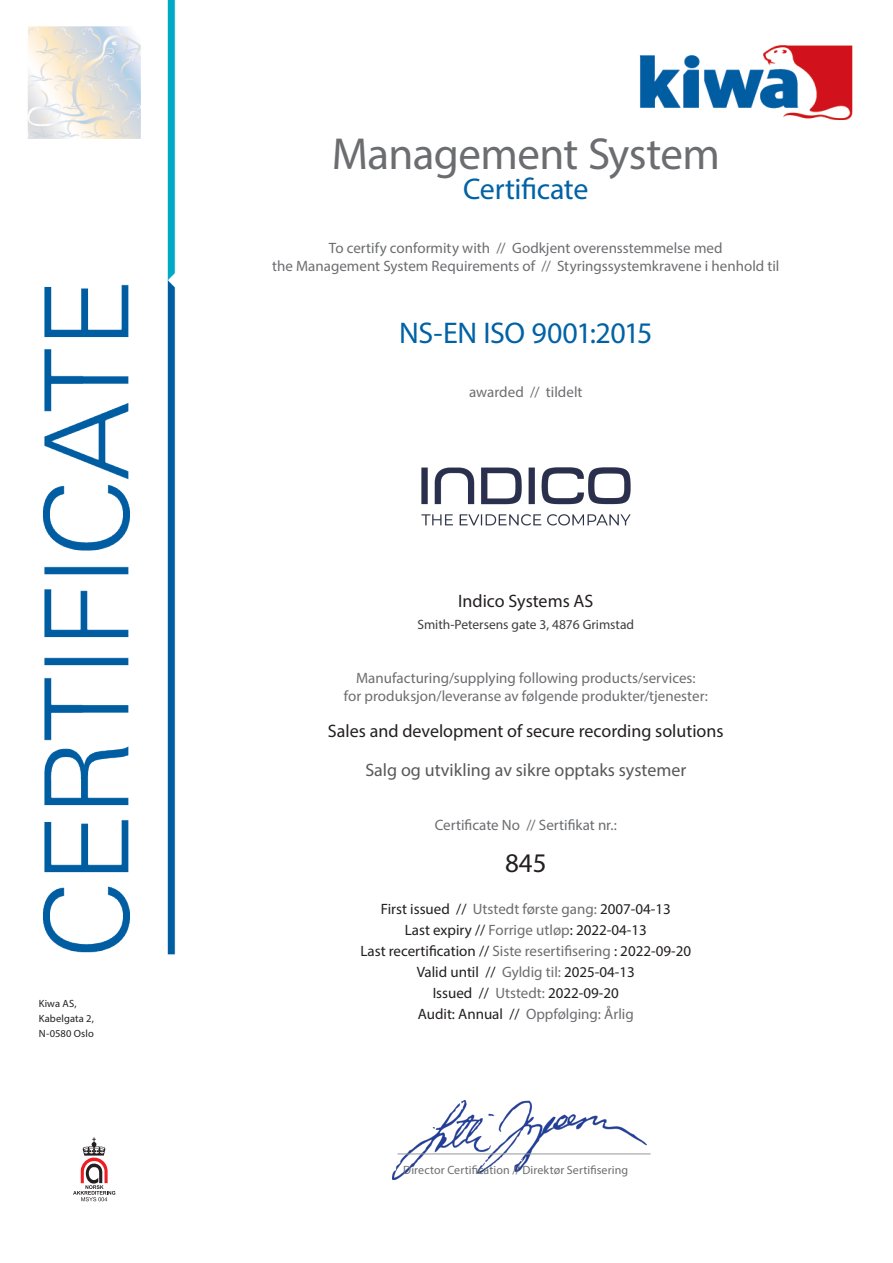
<style>
.page{position:relative;width:893px;height:1263px;background:#fff}
.page>*{position:absolute;margin:0;border:0;box-sizing:border-box;transform-origin:0 0}
.certificate_title{font:45px "Myriad Pro";letter-spacing:-.015em;color:#6c6d70}
.certificate{font:30px "Myriad Pro";letter-spacing:-.015em;color:#0062a5}
.t1{font:27px "Myriad Pro";color:#231f20}
.t2{font:18px "Myriad Pro";color:#231f20}
.t3{font:18px "Myriad Pro";color:#57585a}
.explanation_text{font:15px "Myriad Pro";color:#6c6d70}
.t4{font:15px "Myriad Pro";color:#231f20}
.t5{font:13.5px "Myriad Pro";color:#3e3e3f}
.t6{font:12px "Myriad Pro";letter-spacing:.01em;color:#6c6d70}
.t7{font:10.5px/15px "Myriad Pro";letter-spacing:.015em;color:#231f20}
.s1{color:#6c6d70}
.s2{color:#231f20}
</style>
<div class="page">
<img style="left:28px;top:0;width:825px;height:1202px">
<img style="left:392px;top:1100px;width:254px;height:80px">
<hr style="left:397px;top:1153px;width:253px;height:1px;background:#939598">
<img style="left:386px;top:432px;width:280px;height:129px">
<p class="t7" style="left:39px;top:995px;width:57px">Kiwa AS,<br>Kabelgata 2,<br>N-0580 Oslo</p>
<p class="certificate_title" style="left:332px;top:127px;width:390px">Management System</p>
<p class="certificate" style="left:463px;top:171px;width:127px">Certificate</p>
<p class="explanation_text" style="left:329px;top:239px;width:395px">To certify conformity with // Godkjent overensstemmelse med</p>
<p class="explanation_text" style="left:272px;top:257px;width:509px">the Management System Requirements of // Styringssystemkravene i henhold til</p>
<p class="certificate" style="left:399px;top:315px;width:255px">NS-EN ISO 9001:2015</p>
<p class="explanation_text" style="left:469px;top:383px;width:115px">awarded // tildelt</p>
<p class="t2" style="left:458px;top:590px;width:137px">Indico Systems AS</p>
<p class="t5" style="left:417px;top:616px;width:218px">Smith-Petersens gate 3, 4876 Grimstad</p>
<p class="explanation_text" style="left:356px;top:669px;width:341px">Manufacturing/supplying following products/services:</p>
<p class="explanation_text" style="left:344px;top:687px;width:366px">for produksjon/leveranse av følgende produkter/tjenester:</p>
<p class="t2" style="left:328px;top:720px;width:397px">Sales and development of secure recording solutions</p>
<p class="t3" style="left:365px;top:759px;width:322px">Salg og utvikling av sikre opptaks systemer</p>
<p class="explanation_text" style="left:435px;top:816px;width:184px">Certificate No // Sertifikat nr.:</p>
<p class="t1" style="left:505px;top:846px;width:43px">845</p>
<p class="t4" style="left:381px;top:900px;width:291px">First issued // <span class="s1">Utstedt første gang:</span> 2007-04-13</p>
<p class="t4" style="left:405px;top:921px;width:244px">Last expiry // <span class="s1">Forrige utløp</span>: 2022-04-13</p>
<p class="t4" style="left:360px;top:942px;width:332px">Last recertification // <span class="s1">Siste resertifisering</span> : 2022-09-20</p>
<p class="t4" style="left:417px;top:963px;width:220px">Valid until // <span class="s1">Gyldig til:</span> 2025-04-13</p>
<p class="t4" style="left:433px;top:984px;width:188px">Issued // <span class="s1">Utstedt:</span> 2022-09-20</p>
<p class="explanation_text" style="left:418px;top:1005px;width:218px"><span class="s2">Audit: Annual //</span> Oppfølging: Årlig</p>
<p class="t6" style="left:403px;top:1163px;width:226px">Director Certification // Direktør Sertifisering</p>
</div>
